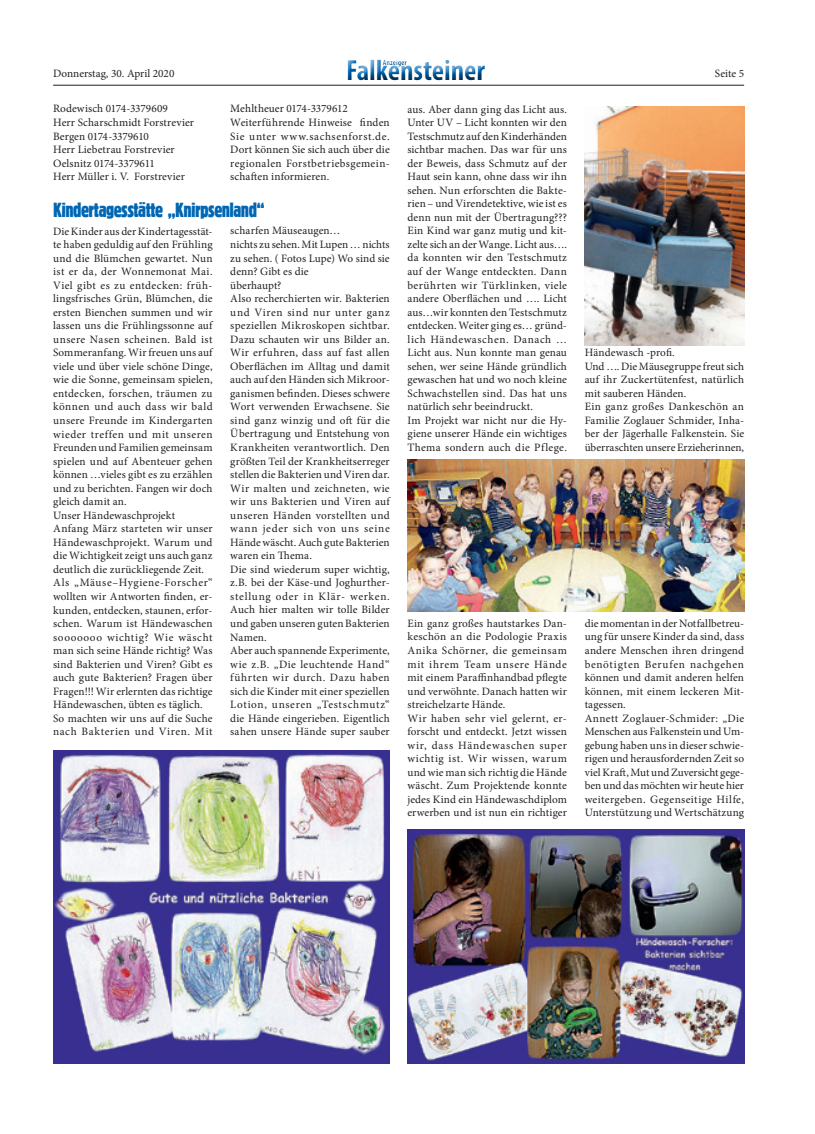
<style>
.page{position:relative;width:815px;height:1134px;background:#fff}
.page>*{position:absolute;margin:0;border:0;box-sizing:border-box;transform-origin:0 0}
.t1{font:700 condensed 29.38px "Myriad Pro";color:#0166b3}
.t2{font:21.25px "Block D Regu Extr Cond";letter-spacing:-.025em;color:#0166b3}
.t3{font:11.25px/13.5px "Minion Pro";letter-spacing:.015em;color:#231f20}
.t4{font:700 condensed 7.75px "Myriad Pro";color:#0166b3}
</style>
<div class="page">
<hr style="left:53px;top:85px;width:691px;height:1px;background:#231f20">
<div style="left:336px;top:50px;width:162px;height:39px;background:#fff"></div>
<div style="left:340px;top:54px;width:154px;height:35px;background:#231f20;opacity:.75"></div>
<img style="left:53px;top:751px;width:337px;height:312px">
<img style="left:407px;top:459px;width:337px;height:153px">
<img style="left:407px;top:829px;width:337px;height:234px">
<img style="left:585px;top:106px;width:159px;height:240px">
<p class="t4" style="left:383px;top:57px;width:25px">Anzeiger</p>
<h1 class="t1" style="left:346px;top:52px;width:141px">Falkensteiner</h1>
<p class="t3" style="left:53px;top:67px;width:123px">Donnerstag, 30. April 2020</p>
<p class="t3" style="left:715px;top:67px;width:31px">Seite 5</p>
<p class="t3" style="left:53px;top:102px;width:142px">Rodewisch 0174-3379609<br>Herr Scharschmidt Forstrevier<br>Bergen 0174-3379610<br>Herr Liebetrau Forstrevier<br>Oelsnitz 0174-3379611<br>Herr Müller i. V. Forstrevier</p>
<p class="t3" style="left:230px;top:102px;width:161px">Mehltheuer 0174-3379612<br>Weiterführende Hinweise finden<br>Sie unter www.sachsenforst.de.<br>Dort können Sie sich auch über die regionalen Forstbetriebsgemein&shy;schaften informieren.</p>
<h2 class="t2" style="left:53px;top:200px;width:213px">Kindertagesstätte „Knirpsenland“</h2>
<p class="t3" style="left:53px;top:224px;width:161px">Die Kinder aus der Kindertagesstät&shy;te haben geduldig auf den Frühling und die Blümchen gewartet. Nun ist er da, der Wonnemonat Mai.<br>Viel gibt es zu entdecken: früh&shy;lingsfrisches Grün, Blümchen, die ersten Bienchen summen und wir lassen uns die Frühlingssonne auf unsere Nasen scheinen. Bald ist<br>Sommeranfang. Wir freuen uns auf viele und über viele schöne Dinge, wie die Sonne, gemeinsam spielen, entdecken, forschen, träumen zu können und auch dass wir bald unsere Freunde im Kindergarten wieder treffen und mit unseren<br>Freunden und Familien gemeinsam spielen und auf Abenteuer gehen können …vieles gibt es zu erzählen und zu berichten. Fangen wir doch gleich damit an.<br>Unser Händewaschprojekt<br>Anfang März starteten wir unser<br>Händewaschprojekt. Warum und die Wichtigkeit zeigt uns auch ganz deutlich die zurückliegende Zeit.<br>Als „Mäuse–Hygiene-Forscher“ wollten wir Antworten finden, er&shy;kunden, entdecken, staunen, erfor&shy;schen. Warum ist Händewaschen sooooooo wichtig? Wie wäscht man sich seine Hände richtig? Was sind Bakterien und Viren? Gibt es auch gute Bakterien? Fragen über<br>Fragen!!! Wir erlernten das richtige<br>Händewaschen, übten es täglich.<br>So machten wir uns auf die Suche nach Bakterien und Viren. Mit</p>
<p class="t3" style="left:230px;top:224px;width:161px">scharfen Mäuseaugen…<br>nichts zu sehen. Mit Lupen … nichts zu sehen. ( Fotos Lupe) Wo sind sie denn? Gibt es die<br>überhaupt?<br>Also recherchierten wir. Bakterien und Viren sind nur unter ganz speziellen Mikroskopen sichtbar.<br>Dazu schauten wir uns Bilder an.<br>Wir erfuhren, dass auf fast allen<br>Oberflächen im Alltag und damit auch auf den Händen sich Mikroor&shy;ganismen befinden. Dieses schwere<br>Wort verwenden Erwachsene. Sie sind ganz winzig und oft für die<br>Übertragung und Entstehung von<br>Krankheiten verantwortlich. Den größten Teil der Krankheitserreger stellen die Bakterien und Viren dar.<br>Wir malten und zeichneten, wie wir uns Bakterien und Viren auf unseren Händen vorstellten und wann jeder sich von uns seine<br>Hände wäscht. Auch gute Bakterien waren ein Thema.<br>Die sind wiederum super wichtig, z.B. bei der Käse-und Joghurther&shy;stellung oder in Klär- werken.<br>Auch hier malten wir tolle Bilder und gaben unseren guten Bakterien<br>Namen.<br>Aber auch spannende Experimente, wie z.B. „Die leuchtende Hand“ führten wir durch. Dazu haben sich die Kinder mit einer speziellen<br>Lotion, unseren „Testschmutz“ die Hände eingerieben. Eigentlich sahen unsere Hände super sauber</p>
<p class="t3" style="left:407px;top:102px;width:161px">aus. Aber dann ging das Licht aus.<br>Unter UV – Licht konnten wir den<br>Testschmutz auf den Kinderhänden sichtbar machen. Das war für uns der Beweis, dass Schmutz auf der<br>Haut sein kann, ohne dass wir ihn sehen. Nun erforschten die Bakte&shy;rien – und Virendetektive, wie ist es denn nun mit der Übertragung???<br>Ein Kind war ganz mutig und kit&shy;zelte sich an der Wange. Licht aus…. da konnten wir den Testschmutz auf der Wange entdeckten. Dann berührten wir Türklinken, viele andere Oberflächen und …. Licht aus…wir konnten den Testschmutz entdecken. Weiter ging es… gründ&shy;lich Händewaschen. Danach …<br>Licht aus. Nun konnte man genau sehen, wer seine Hände gründlich gewaschen hat und wo noch kleine<br>Schwachstellen sind. Das hat uns natürlich sehr beeindruckt.<br>Im Projekt war nicht nur die Hy&shy;giene unserer Hände ein wichtiges<br>Thema sondern auch die Pflege.</p>
<p class="t3" style="left:407px;top:617px;width:161px">Ein ganz großes hautstarkes Dan&shy;keschön an die Podologie Praxis<br>Anika Schörner, die gemeinsam mit ihrem Team unsere Hände mit einem Paraffinhandbad pflegte und verwöhnte. Danach hatten wir streichelzarte Hände.<br>Wir haben sehr viel gelernt, er&shy;forscht und entdeckt. Jetzt wissen wir, dass Händewaschen super wichtig ist. Wir wissen, warum und wie man sich richtig die Hände wäscht. Zum Projektende konnte jedes Kind ein Händewaschdiplom erwerben und ist nun ein richtiger</p>
<p class="t3" style="left:585px;top:346px;width:161px">Händewasch -profi.<br>Und …. Die Mäusegruppe freut sich auf ihr Zuckertütenfest, natürlich mit sauberen Händen.<br>Ein ganz großes Dankeschön an<br>Familie Zoglauer Schmider, Inha&shy;ber der Jägerhalle Falkenstein. Sie überraschten unsere Erzieherinnen,</p>
<p class="t3" style="left:585px;top:617px;width:161px">die momentan in der Notfallbetreu&shy;ung für unsere Kinder da sind, dass andere Menschen ihren dringend benötigten Berufen nachgehen können und damit anderen helfen können, mit einem leckeren Mit&shy;tagessen.<br>Annett Zoglauer-Schmider: „Die<br>Menschen aus Falkenstein und Um&shy;gebung haben uns in dieser schwie&shy;rigen und herausfordernden Zeit so viel Kraft, Mut und Zuversicht gege&shy;ben und das möchten wir heute hier weitergeben. Gegenseitige Hilfe,<br>Unterstützung und Wertschätzung</p>
</div>
